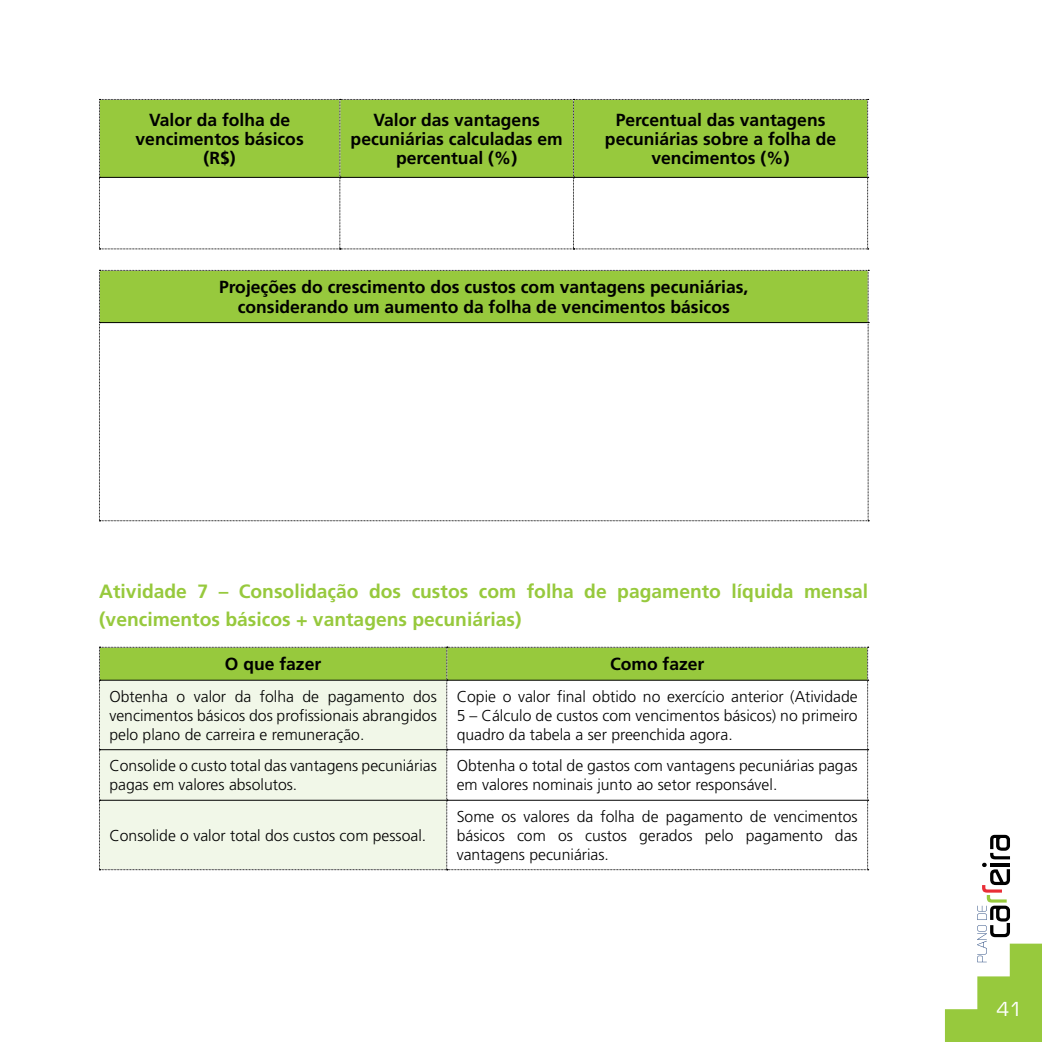
<style>
.page{position:relative;width:1042px;height:1042px;background:#fff}
.page>*{position:absolute;margin:0;border:0;box-sizing:border-box;transform-origin:0 0}
.t1{font:21px "Eurostile";color:#fff}
.t2{font:700 19.25px/28px "Frutiger";color:#97c93d}
.t3{font:700 17.5px/19.2px "Frutiger";color:#000;text-align:center}
.t4{font:300 15.75px/18.9px "Frutiger";color:#000;text-align:justify}
</style>
<div class="page">
<svg style="left:945px;top:835px;width:97px;height:207px"></svg>
<svg style="left:99px;top:99px;width:769px;height:151px"></svg>
<hr style="left:100px;top:177px;width:240px;height:1px;background:#000">
<hr style="left:340px;top:177px;width:233px;height:1px;background:#000">
<hr style="left:573px;top:177px;width:294px;height:1px;background:#000">
<svg style="left:99px;top:270px;width:770px;height:251px"></svg>
<hr style="left:100px;top:322px;width:768px;height:1px;background:#000">
<svg style="left:99px;top:647px;width:769px;height:223px"></svg>
<hr style="left:100px;top:680px;width:347px;height:1px;background:#000">
<hr style="left:447px;top:680px;width:420px;height:1px;background:#000">
<hr style="left:100px;top:749px;width:347px;height:1px;background:#000">
<hr style="left:447px;top:749px;width:420px;height:1px;background:#000">
<hr style="left:100px;top:800px;width:347px;height:1px;background:#000">
<hr style="left:447px;top:800px;width:420px;height:1px;background:#000">
<p class="t3" style="left:136px;top:110px;width:170px">Valor da folha de vencimentos básicos (R$)</p>
<p class="t3" style="left:351px;top:110px;width:213px">Valor das vantagens pecuniárias calculadas em percentual (%)</p>
<p class="t3" style="left:605px;top:110px;width:233px">Percentual das vantagens pecuniárias sobre a folha de vencimentos (%)</p>
<p class="t3" style="left:219px;top:278px;width:531px">Projeções do crescimento dos custos com vantagens pecuniárias, considerando um aumento da folha de vencimentos básicos</p>
<p class="t2" style="left:99px;top:577px;width:770px">Atividade 7 – Consolidação dos custos com folha de pagamento líquida mensal (vencimentos básicos + vantagens pecuniárias)</p>
<p class="t3" style="left:225px;top:655px;width:98px">O que fazer</p>
<p class="t3" style="left:610px;top:655px;width:96px">Como fazer</p>
<p class="t4" style="left:109px;top:687px;width:329px">Obtenha o valor da folha de pagamento dos vencimentos básicos dos profissionais abrangidos pelo plano de carreira e remuneração.</p>
<p class="t4" style="left:457px;top:687px;width:402px">Copie o valor final obtido no exercício anterior (Atividade 5 – Cálculo de custos com vencimentos básicos) no primeiro quadro da tabela a ser preenchida agora.</p>
<p class="t4" style="left:109px;top:757px;width:329px">Consolide o custo total das vantagens pecuniárias pagas em valores absolutos.</p>
<p class="t4" style="left:457px;top:757px;width:402px">Obtenha o total de gastos com vantagens pecuniárias pagas em valores nominais junto ao setor responsável.</p>
<p class="t4" style="left:109px;top:826px;width:318px">Consolide o valor total dos custos com pessoal.</p>
<p class="t4" style="left:457px;top:807px;width:402px">Some os valores da folha de pagamento de vencimentos básicos com os custos gerados pelo pagamento das vantagens pecuniárias.</p>
<h1 class="t1" style="left:996px;top:997px;width:27px">41</h1>
</div>
